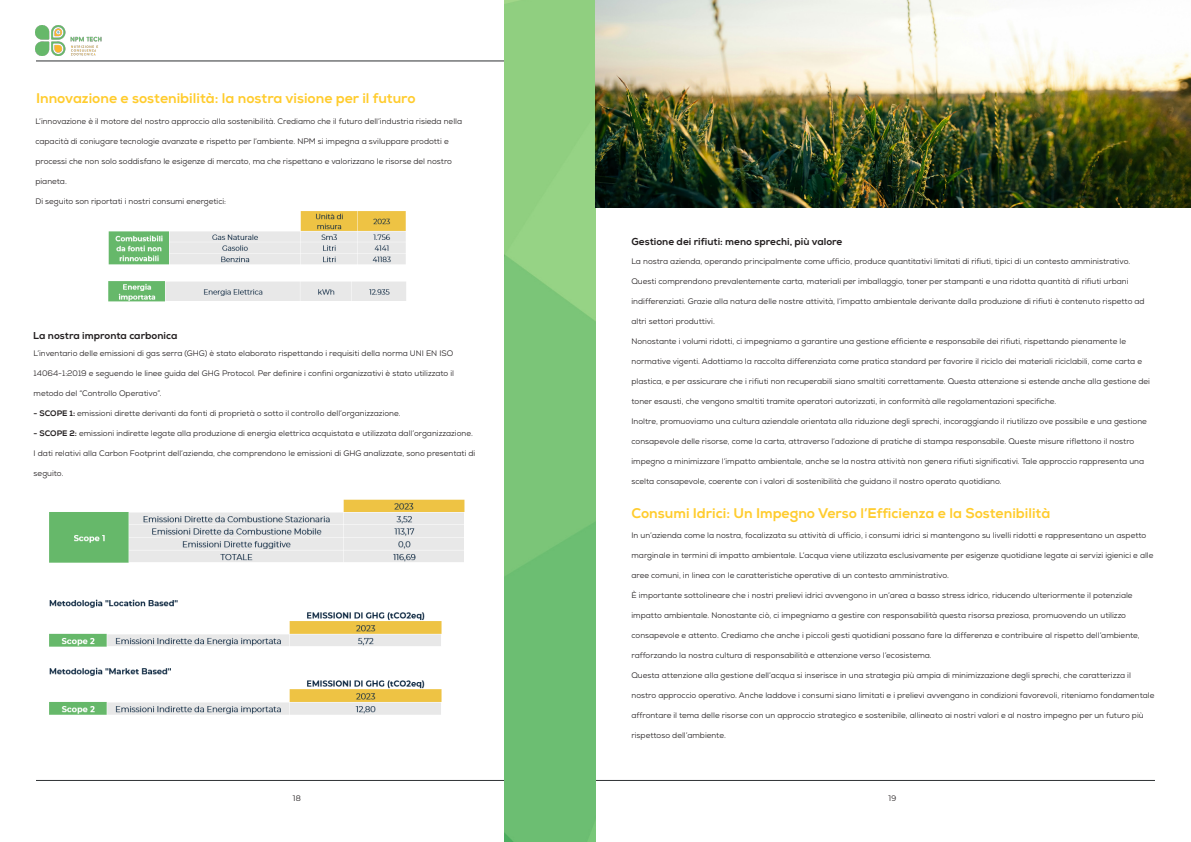
<style>
.page{position:relative;width:1191px;height:842px;background:#fff}
.page>*{position:absolute;margin:0;border:0;box-sizing:border-box;transform-origin:0 0}
.t1{font:800 14px "Nexa";color:#ffcc2e}
.t2{font:800 10px "Nexa";color:#231f20}
.t3{font:8px "Nexa";color:#231f20}
.t4{font:8px "Montserrat";color:#231f20}
.s1{font-weight:800}
</style>
<div class="page">
<hr style="left:36px;top:60px;width:1119px;height:1px;background:#2f3234">
<hr style="left:36px;top:780px;width:1119px;height:1px;background:#2f3234">
<img style="left:35px;top:26px;width:67px;height:30px">
<img style="left:505px;top:0;width:90px;height:842px">
<img style="left:108px;top:211px;width:298px;height:91px">
<img style="left:49px;top:499px;width:416px;height:216px">
<img style="left:595px;top:0;width:595px;height:208px">
<h1 class="t1" style="left:36px;top:89px;width:381px">Innovazione e sostenibilità: la nostra visione per il futuro</h1>
<p class="t3" style="left:35px;top:116px;width:428px">L’innovazione è il motore del nostro approccio alla sostenibilità. Crediamo che il futuro dell’industria risieda nella</p>
<p class="t3" style="left:35px;top:136px;width:415px">capacità di coniugare tecnologie avanzate e rispetto per l’ambiente. NPM si impegna a sviluppare prodotti e</p>
<p class="t3" style="left:35px;top:156px;width:418px">processi che non solo soddisfano le esigenze di mercato, ma che rispettano e valorizzano le risorse del nostro</p>
<p class="t3" style="left:35px;top:176px;width:33px">pianeta.</p>
<p class="t3" style="left:35px;top:196px;width:192px">Di seguito son riportati i nostri consumi energetici:</p>
<p class="t2" style="left:33px;top:330px;width:146px">La nostra impronta carbonica</p>
<p class="t3" style="left:34px;top:348px;width:421px">L’inventario delle emissioni di gas serra (GHG) è stato elaborato rispettando i requisiti della norma UNI EN ISO</p>
<p class="t3" style="left:34px;top:368px;width:422px">14064-1:2019 e seguendo le linee guida del GHG Protocol. Per definire i confini organizzativi è stato utilizzato il</p>
<p class="t3" style="left:34px;top:388px;width:129px">metodo del “Controllo Operativo”.</p>
<p class="t3" style="left:34px;top:408px;width:368px"><span class="s1">- SCOPE 1:</span> emissioni dirette derivanti da fonti di proprietà o sotto il controllo dell’organizzazione.</p>
<p class="t3" style="left:34px;top:428px;width:441px"><span class="s1">- SCOPE 2:</span> emissioni indirette legate alla produzione di energia elettrica acquistata e utilizzata dall’organizzazione.</p>
<p class="t3" style="left:34px;top:448px;width:443px">I dati relativi alla Carbon Footprint dell’azienda, che comprendono le emissioni di GHG analizzate, sono presentati di</p>
<p class="t3" style="left:34px;top:468px;width:31px">seguito.</p>
<p class="t2" style="left:631px;top:236px;width:212px">Gestione dei rifiuti: meno sprechi, più valore</p>
<p class="t3" style="left:631px;top:256px;width:500px">La nostra azienda, operando principalmente come ufficio, produce quantitativi limitati di rifiuti, tipici di un contesto amministrativo.</p>
<p class="t3" style="left:631px;top:276px;width:498px">Questi comprendono prevalentemente carta, materiali per imballaggio, toner per stampanti e una ridotta quantità di rifiuti urbani</p>
<p class="t3" style="left:631px;top:296px;width:515px">indifferenziati. Grazie alla natura delle nostre attività, l’impatto ambientale derivante dalla produzione di rifiuti è contenuto rispetto ad</p>
<p class="t3" style="left:631px;top:316px;width:85px">altri settori produttivi.</p>
<p class="t3" style="left:631px;top:336px;width:496px">Nonostante i volumi ridotti, ci impegniamo a garantire una gestione efficiente e responsabile dei rifiuti, rispettando pienamente le</p>
<p class="t3" style="left:631px;top:356px;width:512px">normative vigenti. Adottiamo la raccolta differenziata come pratica standard per favorire il riciclo dei materiali riciclabili, come carta e</p>
<p class="t3" style="left:631px;top:376px;width:520px">plastica, e per assicurare che i rifiuti non recuperabili siano smaltiti correttamente. Questa attenzione si estende anche alla gestione dei</p>
<p class="t3" style="left:631px;top:396px;width:426px">toner esausti, che vengono smaltiti tramite operatori autorizzati, in conformità alle regolamentazioni specifiche.</p>
<p class="t3" style="left:631px;top:416px;width:517px">Inoltre, promuoviamo una cultura aziendale orientata alla riduzione degli sprechi, incoraggiando il riutilizzo ove possibile e una gestione</p>
<p class="t3" style="left:631px;top:436px;width:504px">consapevole delle risorse, come la carta, attraverso l’adozione di pratiche di stampa responsabile. Queste misure riflettono il nostro</p>
<p class="t3" style="left:631px;top:456px;width:514px">impegno a minimizzare l’impatto ambientale, anche se la nostra attività non genera rifiuti significativi. Tale approccio rappresenta una</p>
<p class="t3" style="left:631px;top:476px;width:372px">scelta consapevole, coerente con i valori di sostenibilità che guidano il nostro operato quotidiano.</p>
<h1 class="t1" style="left:631px;top:504px;width:420px">Consumi Idrici: Un Impegno Verso l’Efficienza e la Sostenibilità</h1>
<p class="t3" style="left:631px;top:530px;width:516px">In un’azienda come la nostra, focalizzata su attività di ufficio, i consumi idrici si mantengono su livelli ridotti e rappresentano un aspetto</p>
<p class="t3" style="left:631px;top:550px;width:523px">marginale in termini di impatto ambientale. L’acqua viene utilizzata esclusivamente per esigenze quotidiane legate ai servizi igienici e alle</p>
<p class="t3" style="left:631px;top:570px;width:319px">aree comuni, in linea con le caratteristiche operative di un contesto amministrativo.</p>
<p class="t3" style="left:631px;top:590px;width:502px">È importante sottolineare che i nostri prelievi idrici avvengono in un’area a basso stress idrico, riducendo ulteriormente il potenziale</p>
<p class="t3" style="left:631px;top:610px;width:496px">impatto ambientale. Nonostante ciò, ci impegniamo a gestire con responsabilità questa risorsa preziosa, promuovendo un utilizzo</p>
<p class="t3" style="left:631px;top:630px;width:510px">consapevole e attento. Crediamo che anche i piccoli gesti quotidiani possano fare la differenza e contribuire al rispetto dell’ambiente,</p>
<p class="t3" style="left:631px;top:650px;width:302px">rafforzando la nostra cultura di responsabilità e attenzione verso l’ecosistema.</p>
<p class="t3" style="left:631px;top:670px;width:501px">Questa attenzione alla gestione dell’acqua si inserisce in una strategia più ampia di minimizzazione degli sprechi, che caratterizza il</p>
<p class="t3" style="left:631px;top:690px;width:524px">nostro approccio operativo. Anche laddove i consumi siano limitati e i prelievi avvengano in condizioni favorevoli, riteniamo fondamentale</p>
<p class="t3" style="left:631px;top:710px;width:513px">affrontare il tema delle risorse con un approccio strategico e sostenibile, allineato ai nostri valori e al nostro impegno per un futuro più</p>
<p class="t3" style="left:631px;top:730px;width:96px">rispettoso dell’ambiente.</p>
<p class="t4" style="left:293px;top:793px;width:9px">18</p>
<p class="t4" style="left:888px;top:793px;width:9px">19</p>
</div>
